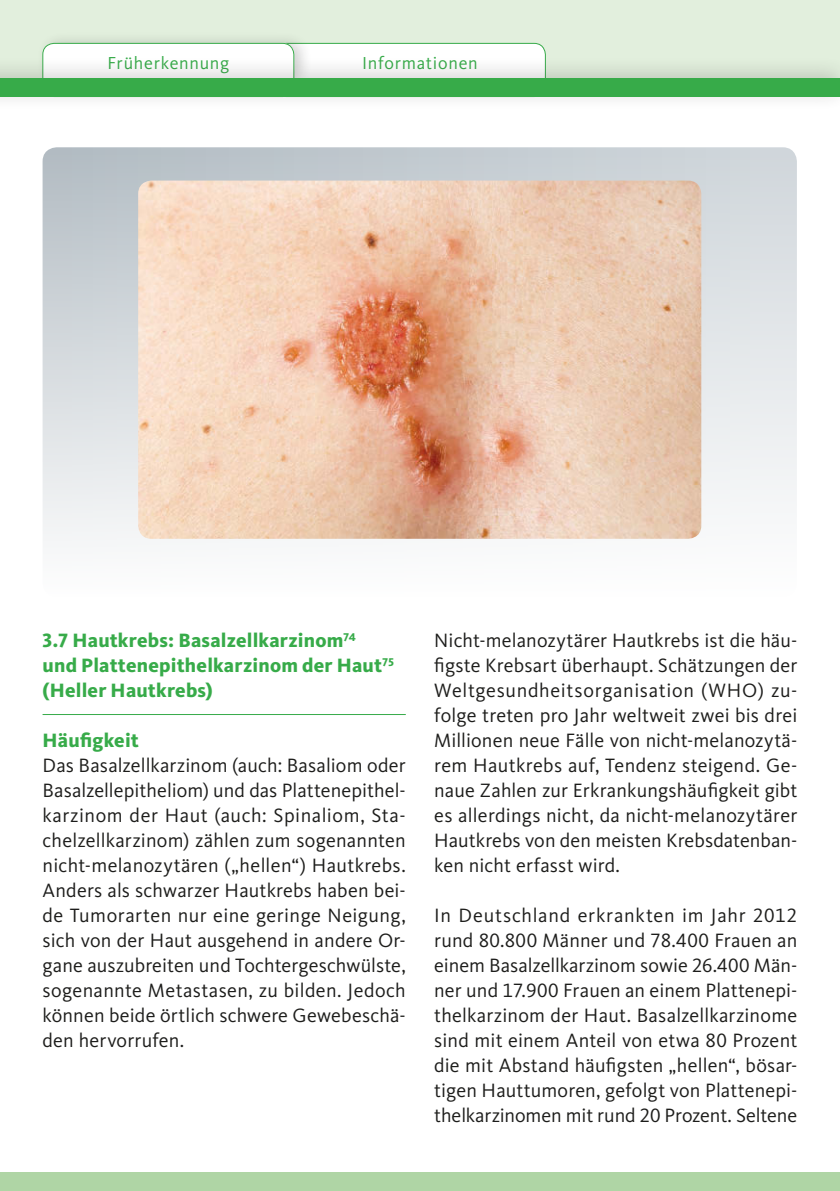
<style>
.page{position:relative;width:840px;height:1191px;background:#fff}
.page>*{position:absolute;margin:0;border:0;box-sizing:border-box;transform-origin:0 0}
.t1{font:20px/25px "Kievit Pro";letter-spacing:.005em;color:#1d1d1b;text-align:justify}
.t2{font:800 20px/25px "Kievit Pro";letter-spacing:.01em;color:#37ab49}
.t3{font:18px "Kievit Pro";letter-spacing:.04em;color:#37ab49}
</style>
<div class="page">
<div style="left:0;top:0;width:839px;height:78px;background:#e2efdd"></div>
<div style="left:0;top:1172px;width:839px;height:19px;background:#afd5a5"></div>
<hr style="left:43px;top:714px;width:362px;height:1px;background:#37ab49">
<div style="left:275px;top:43px;width:270px;height:54px;background:#fff;border-radius:11px"></div>
<div style="left:274px;top:43px;width:271px;height:54px;border:1px solid #37ab49;border-radius:11px"></div>
<div style="left:36px;top:31px;width:276px;height:61px;background:#1d1d1b;opacity:.2"></div>
<div style="left:43px;top:43px;width:251px;height:54px;background:#fff;border-radius:11px"></div>
<div style="left:43px;top:43px;width:251px;height:54px;border:1px solid #37ab49;border-radius:11px"></div>
<div style="left:0;top:55px;width:839px;height:56px;background:#1d1d1b;opacity:.2"></div>
<div style="left:0;top:78px;width:839px;height:19px;background:#37ab49"></div>
<div style="left:43px;top:147px;width:753px;height:450px;background:linear-gradient(to bottom,#c0c8ce,#fefefe);border-radius:14px"></div>
<img style="left:138px;top:181px;width:563px;height:358px">
<p class="t3" style="left:107px;top:52px;width:123px">Früherkennung</p>
<p class="t3" style="left:362px;top:52px;width:117px">Informationen</p>
<p class="t2" style="left:43px;top:628px;width:352px">3.7 Hautkrebs: Basalzellkarzinom<sup>74 </sup>und Plattenepithelkarzinom der Haut<sup>75 </sup>(Heller Hautkrebs)</p>
<p class="t2" style="left:43px;top:728px;width:98px">Häufigkeit</p>
<p class="t1" style="left:43px;top:753px;width:364px">Das Basalzellkarzinom (auch: Basaliom oder Basalzellepitheliom) und das Plattenepithel&shy;karzinom der Haut (auch: Spinaliom, Sta&shy;chelzellkarzinom) zählen zum sogenannten nicht-melanozytären („hellen“) Hautkrebs.<br>Anders als schwarzer Hautkrebs haben bei&shy;de Tumorarten nur eine geringe Neigung, sich von der Haut ausgehend in andere Or&shy;gane auszubreiten und Tochtergeschwülste, sogenannte Metastasen, zu bilden. Jedoch können beide örtlich schwere Gewebeschä&shy;den hervorrufen.</p>
<p class="t1" style="left:434px;top:628px;width:364px">Nicht-melanozytärer Hautkrebs ist die häu&shy;figste Krebsart überhaupt. Schätzungen der Weltgesundheitsorganisation (WHO) zu&shy;folge treten pro Jahr weltweit zwei bis drei Millionen neue Fälle von nicht-melanozytä&shy;rem Hautkrebs auf, Tendenz steigend. Ge&shy;naue Zahlen zur Erkrankungshäufigkeit gibt es allerdings nicht, da nicht-melanozytärer Hautkrebs von den meisten Krebsdatenban&shy;ken nicht erfasst wird.</p>
<p class="t1" style="left:434px;top:903px;width:364px">In Deutschland erkrankten im Jahr 2012 rund 80.800 Männer und 78.400 Frauen an einem Basalzellkarzinom sowie 26.400 Män&shy;ner und 17.900 Frauen an einem Plattenepi&shy;thelkarzinom der Haut. Basalzellkarzinome sind mit einem Anteil von etwa 80 Prozent die mit Abstand häufigsten „hellen“, bösar&shy;tigen Hauttumoren, gefolgt von Plattenepi&shy;thelkarzinomen mit rund 20 Prozent. Seltene</p>
</div>
